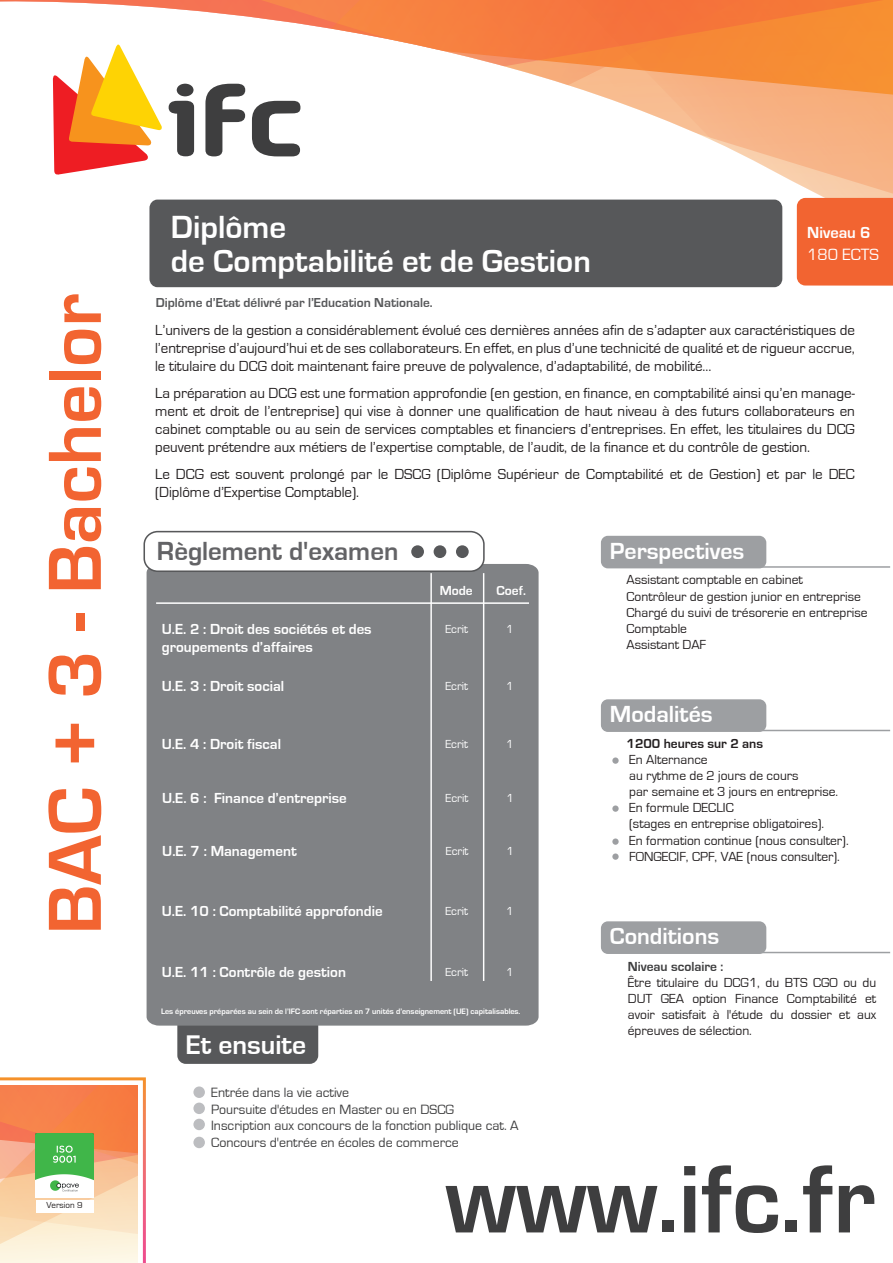
<style>
.page{position:relative;width:893px;height:1263px;background:#fff}
.page>*{position:absolute;margin:0;border:0;box-sizing:border-box;transform-origin:0 0}
.t1{font:700 99.6px "Eurostile";color:#3e3e3f}
.t2{font:700 78px "Eurostile";color:#f26431}
.t3{font:700 33px/34.5px "Eurostile";color:#fff}
.t4{font:700 27.75px "Eurostile";color:#fff}
.t5{font:700 27px "Eurostile";color:#636366}
.t6{font:700 24px "Eurostile";color:#fff}
.t7{font:16.8px "Eurostile";color:#fff}
.t8{font:700 16.5px "Eurostile";color:#fff}
.t9{font:15px/18px "Eurostile";color:#231f20;text-align:justify}
.t10{font:700 15px/18px "Eurostile";color:#fff}
.t11{font:13.8px/16.6px "Eurostile";color:#3e3e3f}
.t12{font:13.5px/16.2px "Eurostile";color:#231f20}
.t13{font:700 13.5px "Eurostile";color:#231f20}
.t14{font:700 13.5px "Eurostile";color:#3e3e3f}
.t15{font:700 13.5px "Eurostile";color:#fff}
.t16{font:700 13.35px "Eurostile";color:#57585a}
.t17{font:12px "Eurostile";color:#fff}
.t18{font:9px "Eurostile";color:#231f20}
.t19{font:700 8.1px "Eurostile";color:#fff}
</style>
<div class="page">
<div style="left:177px;top:1002px;width:141px;height:62px;background:#57585a;border-radius:9px"></div>
<div style="left:193px;top:1102px;width:12px;height:12px;background:#bcbdc0;border-radius:50%"></div>
<div style="left:193px;top:1086px;width:12px;height:12px;background:#bcbdc0;border-radius:50%"></div>
<div style="left:193px;top:1119px;width:12px;height:11px;background:#bcbdc0;border-radius:50%"></div>
<div style="left:193px;top:1137px;width:12px;height:11px;background:#bcbdc0;border-radius:50%"></div>
<div style="left:149px;top:200px;width:633px;height:87px;background:#57585a;border-radius:8px"></div>
<div style="left:147px;top:564px;width:392px;height:461px;background:#808285"></div>
<div style="left:144px;top:532px;width:340px;height:39px;background:#fff;border-radius:13px"></div>
<div style="left:143px;top:531px;width:342px;height:41px;border:2px solid #57585a;border-radius:13px"></div>
<div style="left:434px;top:545px;width:12px;height:13px;background:#57585a;border-radius:50%"></div>
<div style="left:456px;top:545px;width:13px;height:13px;background:#57585a;border-radius:50%"></div>
<div style="left:411px;top:545px;width:13px;height:13px;background:#57585a;border-radius:50%"></div>
<hr style="left:483px;top:573px;width:1px;height:408px;background:#fff">
<hr style="left:430px;top:573px;width:2px;height:408px;background:#fff">
<hr style="left:156px;top:602px;width:373px;height:2px;background:#fff">
<div style="left:601px;top:536px;width:165px;height:32px;background:#9d9fa2;border-radius:7px"></div>
<hr style="left:607px;top:566px;width:283px;height:2px;background:#9d9fa2">
<div style="left:601px;top:921px;width:165px;height:33px;background:#9d9fa2;border-radius:7px"></div>
<hr style="left:607px;top:952px;width:283px;height:1px;background:#9d9fa2">
<div style="left:601px;top:699px;width:165px;height:33px;background:#9d9fa2;border-radius:7px"></div>
<hr style="left:607px;top:730px;width:283px;height:1px;background:#9d9fa2">
<div style="left:612px;top:757px;width:7px;height:7px;background:#9d9fa2;border-radius:50%"></div>
<div style="left:612px;top:805px;width:7px;height:7px;background:#9d9fa2;border-radius:50%"></div>
<div style="left:612px;top:838px;width:7px;height:7px;background:#9d9fa2;border-radius:50%"></div>
<div style="left:612px;top:853px;width:7px;height:7px;background:#9d9fa2;border-radius:50%"></div>
<svg style="left:53px;top:97px;width:440px;height:103px"></svg>
<svg style="left:0;top:0;width:493px;height:97px"></svg>
<svg style="left:493px;top:0;width:400px;height:221px"></svg>
<svg style="left:0;top:1077px;width:146px;height:186px;background:#f8bc96"></svg>
<div style="left:797px;top:198px;width:96px;height:88px;background:#f26431"></div>
<img style="left:36px;top:1134px;width:58px;height:63px">
<h2 class="t2" style="left:33px;top:934px;width:642px;rotate:-90deg">BAC + 3 - Bachelor</h2>
<p class="t18" style="left:46px;top:1200px;width:38px">Version 9</p>
<h3 class="t3" style="left:171px;top:210px;width:421px">Diplôme<br>de Comptabilité et de Gestion</h3>
<p class="t16" style="left:156px;top:295px;width:278px">Diplôme d’Etat délivré par l’Education Nationale.</p>
<p class="t8" style="left:807px;top:223px;width:65px">Niveau 6</p>
<p class="t7" style="left:807px;top:245px;width:73px">180 ECTS</p>
<p class="t7" style="left:808px;top:250px;width:73px">240 ECTS</p>
<p class="t9" style="left:155px;top:322px;width:701px">L’univers de la gestion a considérablement évolué ces dernières années afin de s’adapter aux caractéristiques de l’entreprise d’aujourd’hui et de ses collaborateurs. En effet, en plus d’une technicité de qualité et de rigueur accrue, le titulaire du DCG doit maintenant faire preuve de polyvalence, d’adaptabilité, de mobilité…</p>
<p class="t9" style="left:155px;top:385px;width:701px">La préparation au DCG est une formation approfondie (en gestion, en finance, en comptabilité ainsi qu’en manage&shy;ment et droit de l’entreprise) qui vise à donner une qualification de haut niveau à des futurs collaborateurs en cabinet comptable ou au sein de services comptables et financiers d’entreprises. En effet, les titulaires du DCG peuvent prétendre aux métiers de l’expertise comptable, de l’audit, de la finance et du contrôle de gestion.</p>
<p class="t9" style="left:155px;top:466px;width:701px">Le DCG est souvent prolongé par le DSCG (Diplôme Supérieur de Comptabilité et de Gestion) et par le DEC (Diplôme d’Expertise Comptable).</p>
<h3 class="t5" style="left:157px;top:536px;width:243px">Règlement d'examen</h3>
<p class="t15" style="left:440px;top:584px;width:35px">Mode</p>
<p class="t15" style="left:497px;top:584px;width:31px">Coef.</p>
<p class="t10" style="left:162px;top:620px;width:211px">U.E. 2 : Droit des sociétés et des groupements d’affaires</p>
<p class="t17" style="left:445px;top:622px;width:24px">Ecrit</p>
<p class="t17" style="left:506px;top:622px;width:9px">1</p>
<p class="t10" style="left:162px;top:677px;width:124px">U.E. 3 : Droit social</p>
<p class="t17" style="left:445px;top:680px;width:24px">Ecrit</p>
<p class="t17" style="left:506px;top:680px;width:9px">1</p>
<p class="t10" style="left:162px;top:735px;width:121px">U.E. 4 : Droit fiscal</p>
<p class="t17" style="left:445px;top:737px;width:24px">Ecrit</p>
<p class="t17" style="left:506px;top:737px;width:9px">1</p>
<p class="t10" style="left:162px;top:789px;width:186px">U.E. 6 : Finance d’entreprise</p>
<p class="t17" style="left:445px;top:792px;width:24px">Ecrit</p>
<p class="t17" style="left:506px;top:792px;width:9px">1</p>
<p class="t10" style="left:162px;top:842px;width:136px">U.E. 7 : Management</p>
<p class="t17" style="left:446px;top:844px;width:24px">Ecrit</p>
<p class="t17" style="left:507px;top:844px;width:9px">1</p>
<p class="t10" style="left:162px;top:902px;width:222px">U.E. 10 : Comptabilité approfondie</p>
<p class="t17" style="left:445px;top:905px;width:24px">Ecrit</p>
<p class="t17" style="left:506px;top:905px;width:9px">1</p>
<p class="t10" style="left:162px;top:963px;width:186px">U.E. 11 : Contrôle de gestion</p>
<p class="t17" style="left:445px;top:965px;width:24px">Ecrit</p>
<p class="t17" style="left:506px;top:965px;width:9px">1</p>
<p class="t19" style="left:161px;top:1007px;width:361px">Les épreuves préparées au sein de l’IFC sont réparties en 7 unités d’enseignement (UE) capitalisables.</p>
<h3 class="t4" style="left:186px;top:1030px;width:122px">Et ensuite</h3>
<p class="t11" style="left:211px;top:1084px;width:309px">Entrée dans la vie active<br>Poursuite d'études en Master ou en DSCG<br>Inscription aux concours de la fonction publique cat. A Concours d'entrée en écoles de commerce</p>
<h3 class="t6" style="left:610px;top:538px;width:136px">Perspectives</h3>
<p class="t12" style="left:627px;top:572px;width:242px">Assistant comptable en cabinet<br>Contrôleur de gestion junior en entreprise<br>Chargé du suivi de trésorerie en entreprise<br>Comptable<br>Assistant DAF</p>
<h3 class="t6" style="left:610px;top:701px;width:104px">Modalités</h3>
<p class="t13" style="left:627px;top:736px;width:138px">1200 heures sur 2 ans</p>
<p class="t12" style="left:629px;top:751px;width:221px">En Alternance<br>au rythme de 2 jours de cours<br>par semaine et 3 jours en entreprise.<br>En formule DECLIC<br>(stages en entreprise obligatoires).<br>En formation continue (nous consulter).<br>FONGECIF, CPF, VAE (nous consulter).</p>
<h3 class="t6" style="left:610px;top:923px;width:111px">Conditions</h3>
<p class="t14" style="left:628px;top:959px;width:97px">Niveau scolaire :</p>
<p class="t12" style="left:628px;top:974px;width:250px;text-align:justify">Être titulaire du DCG1, du BTS CGO ou du DUT GEA option Finance Comptabilité et avoir satisfait à l'étude du dossier et aux épreuves de sélection.</p>
<h1 class="t1" style="left:445px;top:1145px;width:431px">www.ifc.fr</h1>
</div>
